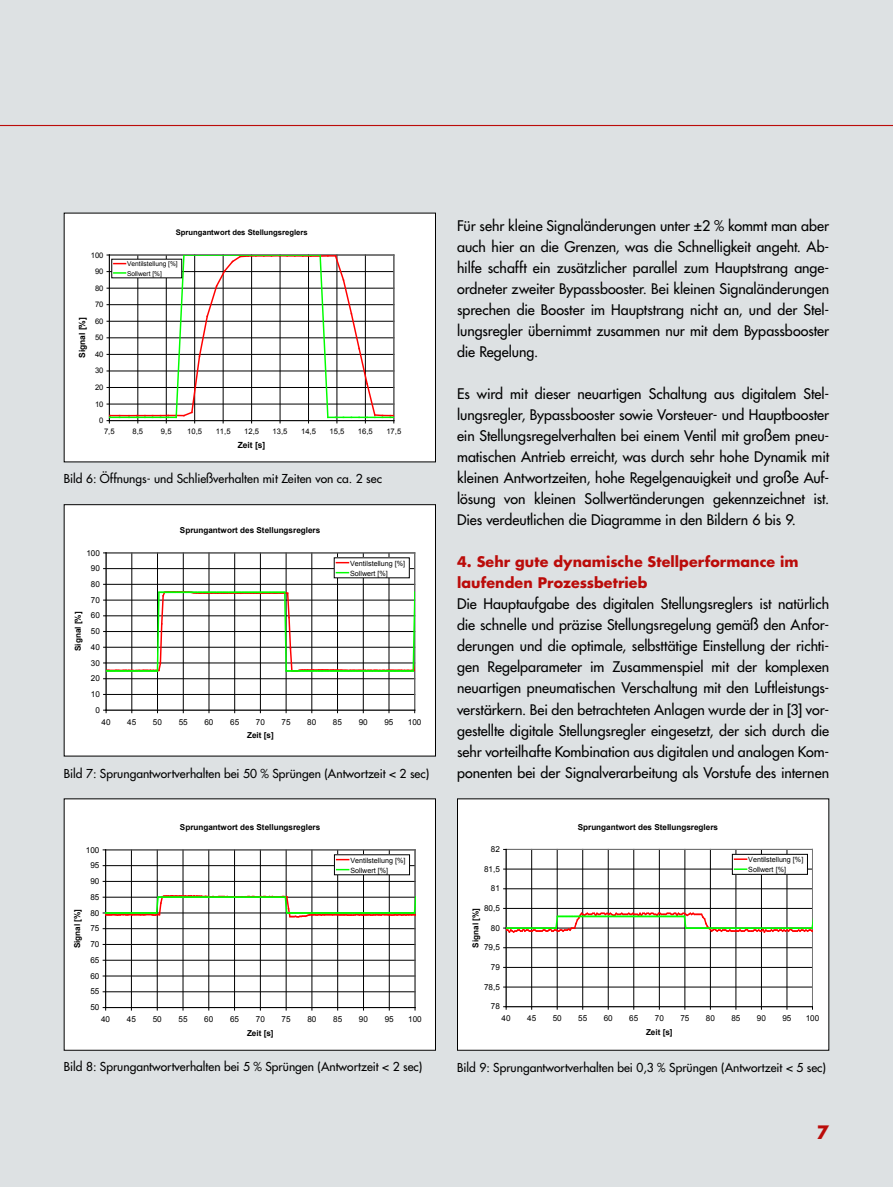
<style>
.page{position:relative;width:893px;height:1187px;background:#fff}
.page>*{position:absolute;margin:0;border:0;box-sizing:border-box;transform-origin:0 0}
.t1{font:700 18px "Futura";color:#bb0c0a}
.t2{font:14.25px/21px "Futura";letter-spacing:-.005em;color:#000;text-align:justify}
.t3{font:700 14.25px/21px "Futura";letter-spacing:.005em;color:#bb0c0a}
.t4{font:12px "Futura";color:#000}
.t5{font:700 8.4px "Arial";color:#000}
.t6{font:8.1px "Arial";color:#000}
.t7{font:700 8.1px "Arial";color:#000}
.t8{font:7.65px "Arial";letter-spacing:.005em;color:#000}
.t9{font:700 7.65px "Arial";color:#000}
.t10{font:7.2px/10.1px "Arial";color:#000}
.t11{font:6.6px/9.3px "Arial";color:#000}
</style>
<div class="page">
<div style="left:0;top:0;width:893px;height:1186px;background:#dde1e3"></div>
<hr style="left:0;top:125px;width:893px;height:1px;background:#bb0c0a">
<div style="left:64px;top:213px;width:371px;height:249px;background:#fff"></div>
<svg style="left:107px;top:255px;width:288px;height:168px"></svg>
<div style="left:64px;top:504px;width:371px;height:252px;background:#fff"></div>
<svg style="left:104px;top:552px;width:312px;height:160px"></svg>
<div style="left:64px;top:504px;width:372px;height:252px;border:1px solid #000"></div>
<div style="left:64px;top:798px;width:371px;height:252px;background:#fff"></div>
<svg style="left:103px;top:849px;width:313px;height:160px"></svg>
<div style="left:457px;top:798px;width:372px;height:252px;background:#fff"></div>
<svg style="left:504px;top:849px;width:309px;height:160px"></svg>
<p class="t8" style="left:91px;top:250px;width:14px">100</p>
<p class="t8" style="left:95px;top:266px;width:10px">90</p>
<p class="t8" style="left:95px;top:283px;width:10px">80</p>
<p class="t5" style="left:76px;top:358px;width:42px;rotate:-90deg">Signal [%]</p>
<p class="t8" style="left:95px;top:299px;width:10px">70</p>
<p class="t8" style="left:95px;top:316px;width:10px">60</p>
<p class="t8" style="left:95px;top:332px;width:10px">50</p>
<p class="t8" style="left:95px;top:349px;width:10px">40</p>
<p class="t8" style="left:95px;top:366px;width:10px">30</p>
<p class="t8" style="left:95px;top:382px;width:10px">20</p>
<p class="t8" style="left:95px;top:399px;width:10px">10</p>
<p class="t8" style="left:99px;top:415px;width:6px">0</p>
<p class="t9" style="left:176px;top:228px;width:134px">Sprungantwort des Stellungsreglers</p>
<p class="t11" style="left:127px;top:259px;width:52px">Ventilstellung [%]<br>Sollwert [%]</p>
<p class="t8" style="left:104px;top:426px;width:12px">7,5</p>
<p class="t8" style="left:132px;top:426px;width:12px">8,5</p>
<p class="t8" style="left:161px;top:426px;width:12px">9,5</p>
<p class="t8" style="left:187px;top:426px;width:16px">10,5</p>
<p class="t8" style="left:216px;top:426px;width:16px">11,5</p>
<p class="t8" style="left:244px;top:426px;width:16px">12,5</p>
<p class="t8" style="left:273px;top:426px;width:16px">13,5</p>
<p class="t8" style="left:301px;top:426px;width:16px">14,5</p>
<p class="t8" style="left:329px;top:426px;width:16px">15,5</p>
<p class="t8" style="left:358px;top:426px;width:16px">16,5</p>
<p class="t8" style="left:386px;top:426px;width:16px">17,5</p>
<p class="t5" style="left:238px;top:439px;width:29px">Zeit [s]</p>
<p class="t4" style="left:64px;top:471px;width:320px">Bild 6: Öffnungs- und Schließverhalten mit Zeiten von ca. 2 sec</p>
<p class="t6" style="left:86px;top:547px;width:15px">100</p>
<p class="t6" style="left:91px;top:563px;width:11px">90</p>
<p class="t6" style="left:91px;top:578px;width:11px">80</p>
<p class="t7" style="left:72px;top:651px;width:41px;rotate:-90deg">Signal [%]</p>
<p class="t6" style="left:91px;top:594px;width:11px">70</p>
<p class="t6" style="left:91px;top:610px;width:11px">60</p>
<p class="t6" style="left:91px;top:626px;width:11px">50</p>
<p class="t6" style="left:91px;top:641px;width:11px">40</p>
<p class="t6" style="left:91px;top:657px;width:11px">30</p>
<p class="t6" style="left:91px;top:673px;width:11px">20</p>
<p class="t6" style="left:91px;top:689px;width:11px">10</p>
<p class="t6" style="left:95px;top:704px;width:6px">0</p>
<p class="t7" style="left:180px;top:525px;width:142px">Sprungantwort des Stellungsreglers</p>
<p class="t10" style="left:350px;top:558px;width:57px">Ventilstellung [%]<br>Sollwert [%]</p>
<p class="t6" style="left:102px;top:716px;width:11px">40</p>
<p class="t6" style="left:127px;top:716px;width:11px">45</p>
<p class="t6" style="left:153px;top:716px;width:11px">50</p>
<p class="t6" style="left:179px;top:716px;width:11px">55</p>
<p class="t6" style="left:204px;top:716px;width:11px">60</p>
<p class="t6" style="left:230px;top:716px;width:11px">65</p>
<p class="t6" style="left:256px;top:716px;width:11px">70</p>
<p class="t6" style="left:282px;top:716px;width:11px">75</p>
<p class="t6" style="left:307px;top:716px;width:11px">80</p>
<p class="t6" style="left:333px;top:716px;width:11px">85</p>
<p class="t6" style="left:359px;top:716px;width:11px">90</p>
<p class="t6" style="left:384px;top:716px;width:11px">95</p>
<p class="t6" style="left:408px;top:716px;width:15px">100</p>
<p class="t7" style="left:247px;top:730px;width:28px">Zeit [s]</p>
<p class="t4" style="left:64px;top:765px;width:367px">Bild 7: Sprungantwortverhalten bei 50 % Sprüngen (Antwortzeit &lt; 2 sec)</p>
<p class="t6" style="left:86px;top:844px;width:15px">100</p>
<p class="t6" style="left:90px;top:860px;width:11px">95</p>
<p class="t6" style="left:90px;top:875px;width:11px">90</p>
<p class="t7" style="left:72px;top:948px;width:41px;rotate:-90deg">Signal [%]</p>
<p class="t6" style="left:90px;top:891px;width:11px">85</p>
<p class="t6" style="left:90px;top:907px;width:11px">80</p>
<p class="t6" style="left:90px;top:923px;width:11px">75</p>
<p class="t6" style="left:90px;top:938px;width:11px">70</p>
<p class="t6" style="left:90px;top:954px;width:11px">65</p>
<p class="t6" style="left:90px;top:970px;width:11px">60</p>
<p class="t6" style="left:90px;top:986px;width:11px">55</p>
<p class="t6" style="left:90px;top:1001px;width:11px">50</p>
<p class="t7" style="left:180px;top:821px;width:142px">Sprungantwort des Stellungsreglers</p>
<p class="t10" style="left:350px;top:855px;width:57px">Ventilstellung [%]<br>Sollwert [%]</p>
<p class="t6" style="left:101px;top:1013px;width:11px">40</p>
<p class="t6" style="left:127px;top:1013px;width:11px">45</p>
<p class="t6" style="left:153px;top:1013px;width:11px">50</p>
<p class="t6" style="left:178px;top:1013px;width:11px">55</p>
<p class="t6" style="left:204px;top:1013px;width:11px">60</p>
<p class="t6" style="left:230px;top:1013px;width:11px">65</p>
<p class="t6" style="left:256px;top:1013px;width:11px">70</p>
<p class="t6" style="left:282px;top:1013px;width:11px">75</p>
<p class="t6" style="left:307px;top:1013px;width:11px">80</p>
<p class="t6" style="left:333px;top:1013px;width:11px">85</p>
<p class="t6" style="left:359px;top:1013px;width:11px">90</p>
<p class="t6" style="left:385px;top:1013px;width:11px">95</p>
<p class="t6" style="left:408px;top:1013px;width:15px">100</p>
<p class="t7" style="left:247px;top:1027px;width:28px">Zeit [s]</p>
<p class="t4" style="left:64px;top:1058px;width:360px">Bild 8: Sprungantwortverhalten bei 5 % Sprüngen (Antwortzeit &lt; 2 sec)</p>
<p class="t2" style="left:457px;top:215px;width:374px">Für sehr kleine Signaländerungen unter ±2 % kommt man aber auch hier an die Grenzen, was die Schnelligkeit angeht. Ab&shy;hilfe schafft ein zusätzlicher parallel zum Hauptstrang ange&shy;ordneter zweiter Bypassbooster. Bei kleinen Signaländerungen sprechen die Booster im Hauptstrang nicht an, und der Stel&shy;lungsregler übernimmt zusammen nur mit dem Bypassbooster die Regelung.</p>
<p class="t2" style="left:457px;top:383px;width:374px">Es wird mit dieser neuartigen Schaltung aus digitalem Stel&shy;lungsregler, Bypassbooster sowie Vorsteuer- und Hauptbooster ein Stellungsregelverhalten bei einem Ventil mit großem pneu&shy;matischen Antrieb erreicht, was durch sehr hohe Dynamik mit kleinen Antwortzeiten, hohe Regelgenauigkeit und große Auf&shy;lösung von kleinen Sollwertänderungen gekennzeichnet ist.<br>Dies verdeutlichen die Diagramme in den Bildern 6 bis 9.</p>
<p class="t3" style="left:457px;top:551px;width:343px">4. Sehr gute dynamische Stellperformance im laufenden Prozessbetrieb</p>
<p class="t2" style="left:457px;top:593px;width:374px">Die Hauptaufgabe des digitalen Stellungsreglers ist natürlich die schnelle und präzise Stellungsregelung gemäß den Anfor&shy;derungen und die optimale, selbsttätige Einstellung der richti&shy;gen Regelparameter im Zusammenspiel mit der komplexen neuartigen pneumatischen Verschaltung mit den Luftleistungs&shy;verstärkern. Bei den betrachteten Anlagen wurde der in [3] vor&shy;gestellte digitale Stellungsregler eingesetzt, der sich durch die sehr vorteilhafte Kombination aus digitalen und analogen Kom&shy;ponenten bei der Signalverarbeitung als Vorstufe des internen</p>
<p class="t6" style="left:491px;top:843px;width:11px">82</p>
<p class="t6" style="left:484px;top:863px;width:17px">81,5</p>
<p class="t6" style="left:491px;top:883px;width:11px">81</p>
<p class="t6" style="left:484px;top:902px;width:17px">80,5</p>
<p class="t7" style="left:470px;top:947px;width:41px;rotate:-90deg">Signal [%]</p>
<p class="t6" style="left:491px;top:922px;width:11px">80</p>
<p class="t6" style="left:484px;top:942px;width:17px">79,5</p>
<p class="t6" style="left:491px;top:961px;width:11px">79</p>
<p class="t6" style="left:484px;top:981px;width:17px">78,5</p>
<p class="t6" style="left:491px;top:1001px;width:11px">78</p>
<p class="t7" style="left:578px;top:821px;width:142px">Sprungantwort des Stellungsreglers</p>
<p class="t10" style="left:748px;top:854px;width:57px">Ventilstellung [%]<br>Sollwert [%]</p>
<p class="t6" style="left:502px;top:1012px;width:11px">40</p>
<p class="t6" style="left:527px;top:1012px;width:11px">45</p>
<p class="t6" style="left:553px;top:1012px;width:11px">50</p>
<p class="t6" style="left:578px;top:1012px;width:11px">55</p>
<p class="t6" style="left:604px;top:1012px;width:11px">60</p>
<p class="t6" style="left:629px;top:1012px;width:11px">65</p>
<p class="t6" style="left:655px;top:1012px;width:11px">70</p>
<p class="t6" style="left:680px;top:1012px;width:11px">75</p>
<p class="t6" style="left:706px;top:1012px;width:11px">80</p>
<p class="t6" style="left:731px;top:1012px;width:11px">85</p>
<p class="t6" style="left:757px;top:1012px;width:11px">90</p>
<p class="t6" style="left:782px;top:1012px;width:11px">95</p>
<p class="t6" style="left:806px;top:1012px;width:15px">100</p>
<p class="t7" style="left:646px;top:1026px;width:28px">Zeit [s]</p>
<p class="t4" style="left:457px;top:1059px;width:370px">Bild 9: Sprungantwortverhalten bei 0,3 % Sprüngen (Antwortzeit &lt; 5 sec)</p>
<p class="t1" style="left:817px;top:1119px;width:14px">7</p>
</div>
